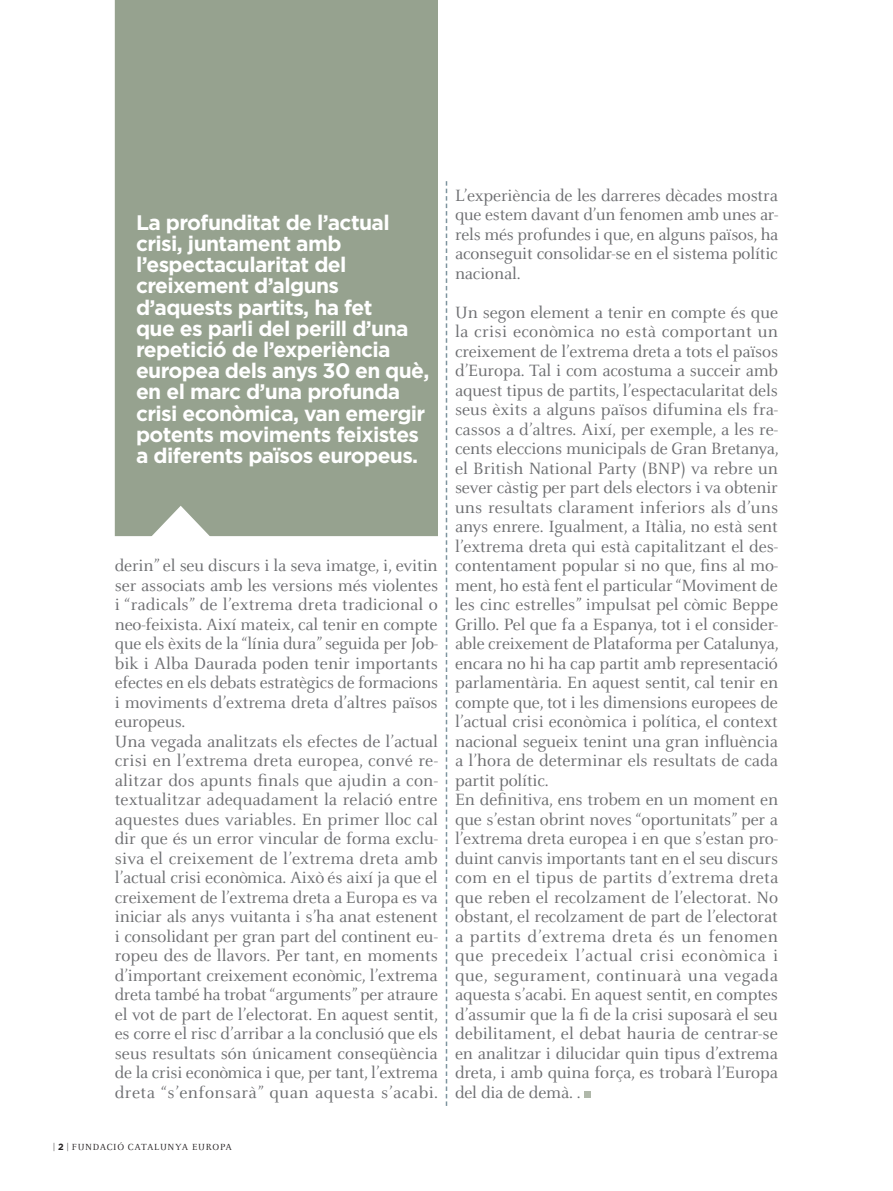
<style>
.page{position:relative;width:893px;height:1191px;background:#fff}
.page>*{position:absolute;margin:0;border:0;box-sizing:border-box;transform-origin:0 0}
.destacado{font:700 21px/21.1px "Gotham";letter-spacing:-.03em;color:#fff}
.texto_seguido{font:18px/19.5px "Celeste";letter-spacing:-.01em;color:#6c6d70;text-align:justify}
.t1{font:9.75px "Celeste";letter-spacing:.07em;color:#231f20}
.s1{font-family:"Gotham";font-weight:300;font-size:9px}
.s2{font-family:"Gotham";font-weight:700;font-size:9px}
</style>
<div class="page">
<div style="left:585px;top:1091px;width:6px;height:7px;background:#b0b8aa"></div>
<svg style="left:446px;top:181px;width:1px;height:925px"></svg>
<div style="left:115px;top:0;width:323px;height:536px;background:#96a28f"></div>
<svg style="left:151px;top:506px;width:60px;height:31px"></svg>
<p class="destacado" style="left:136px;top:211px;width:295px">La profunditat de l’actual crisi, juntament amb l’espectacularitat del creixement d’alguns d’aquests partits, ha fet<br>que es parli del perill d’una repetició de l’experiència europea dels anys 30 en què, en el marc d’una profunda crisi econòmica, van emergir potents moviments feixistes a diferents països europeus.</p>
<p class="texto_seguido" style="left:115px;top:556px;width:325px">derin” el seu discurs i la seva imatge, i, evitin ser associats amb les versions més violentes i “radicals” de l’extrema dreta tradicional o neo-feixista. Així mateix, cal tenir en compte que els èxits de la “línia dura” seguida per Job&shy;bik i Alba Daurada poden tenir importants efectes en els debats estratègics de formacions i moviments d’extrema dreta d’altres països europeus.</p>
<p class="texto_seguido" style="left:115px;top:732px;width:325px">Una vegada analitzats els efectes de l’actual crisi en l’extrema dreta europea, convé re&shy;alitzar dos apunts finals que ajudin a con&shy;textualitzar adequadament la relació entre aquestes dues variables. En primer lloc cal dir que és un error vincular de forma exclu&shy;siva el creixement de l’extrema dreta amb l’actual crisi econòmica. Això és així ja que el creixement de l’extrema dreta a Europa es va iniciar als anys vuitanta i s’ha anat estenent i consolidant per gran part del continent eu&shy;ropeu des de llavors. Per tant, en moments d’important creixement econòmic, l’extrema dreta també ha trobat “arguments” per atraure el vot de part de l’electorat. En aquest sentit, es corre el risc d’arribar a la conclusió que els seus resultats són únicament conseqüència de la crisi econòmica i que, per tant, l’extrema dreta “s’enfonsarà” quan aquesta s’acabi.</p>
<p class="t1" style="left:53px;top:1141px;width:181px"><span class="s1">|</span> <span class="s2">2</span> <span class="s1">|</span> FUNDACIÓ CATALUNYA EUROPA</p>
<p class="texto_seguido" style="left:455px;top:186px;width:325px">L’experiència de les darreres dècades mostra que estem davant d’un fenomen amb unes ar&shy;rels més profundes i que, en alguns països, ha aconseguit consolidar-se en el sistema polític nacional.</p>
<p class="texto_seguido" style="left:455px;top:303px;width:325px">Un segon element a tenir en compte és que la crisi econòmica no està comportant un creixement de l’extrema dreta a tots el països d’Europa. Tal i com acostuma a succeir amb aquest tipus de partits, l’espectacularitat dels seus èxits a alguns països difumina els fra&shy;cassos a d’altres. Així, per exemple, a les re&shy;cents eleccions municipals de Gran Bretanya, el British National Party (BNP) va rebre un sever càstig per part dels electors i va obtenir uns resultats clarament inferiors als d’uns anys enrere. Igualment, a Itàlia, no està sent l’extrema dreta qui està capitalitzant el des&shy;contentament popular si no que, fins al mo&shy;ment, ho està fent el particular “Moviment de les cinc estrelles” impulsat pel còmic Beppe Grillo. Pel que fa a Espanya, tot i el consider&shy;able creixement de Plataforma per Catalunya, encara no hi ha cap partit amb representació parlamentària. En aquest sentit, cal tenir en compte que, tot i les dimensions europees de l’actual crisi econòmica i política, el context nacional segueix tenint una gran influència a l’hora de determinar els resultats de cada partit polític.</p>
<p class="texto_seguido" style="left:455px;top:790px;width:325px">En definitiva, ens trobem en un moment en que s’estan obrint noves “oportunitats” per a l’extrema dreta europea i en que s’estan pro&shy;duint canvis importants tant en el seu discurs com en el tipus de partits d’extrema dreta que reben el recolzament de l’electorat. No obstant, el recolzament de part de l’electorat a partits d’extrema dreta és un fenomen que precedeix l’actual crisi econòmica i que, segurament, continuarà una vegada aquesta s’acabi. En aquest sentit, en comptes d’assumir que la fi de la crisi suposarà el seu debilitament, el debat hauria de centrar-se en analitzar i dilucidar quin tipus d’extrema dreta, i amb quina força, es trobarà l’Europa del dia de demà. .</p>
</div>
